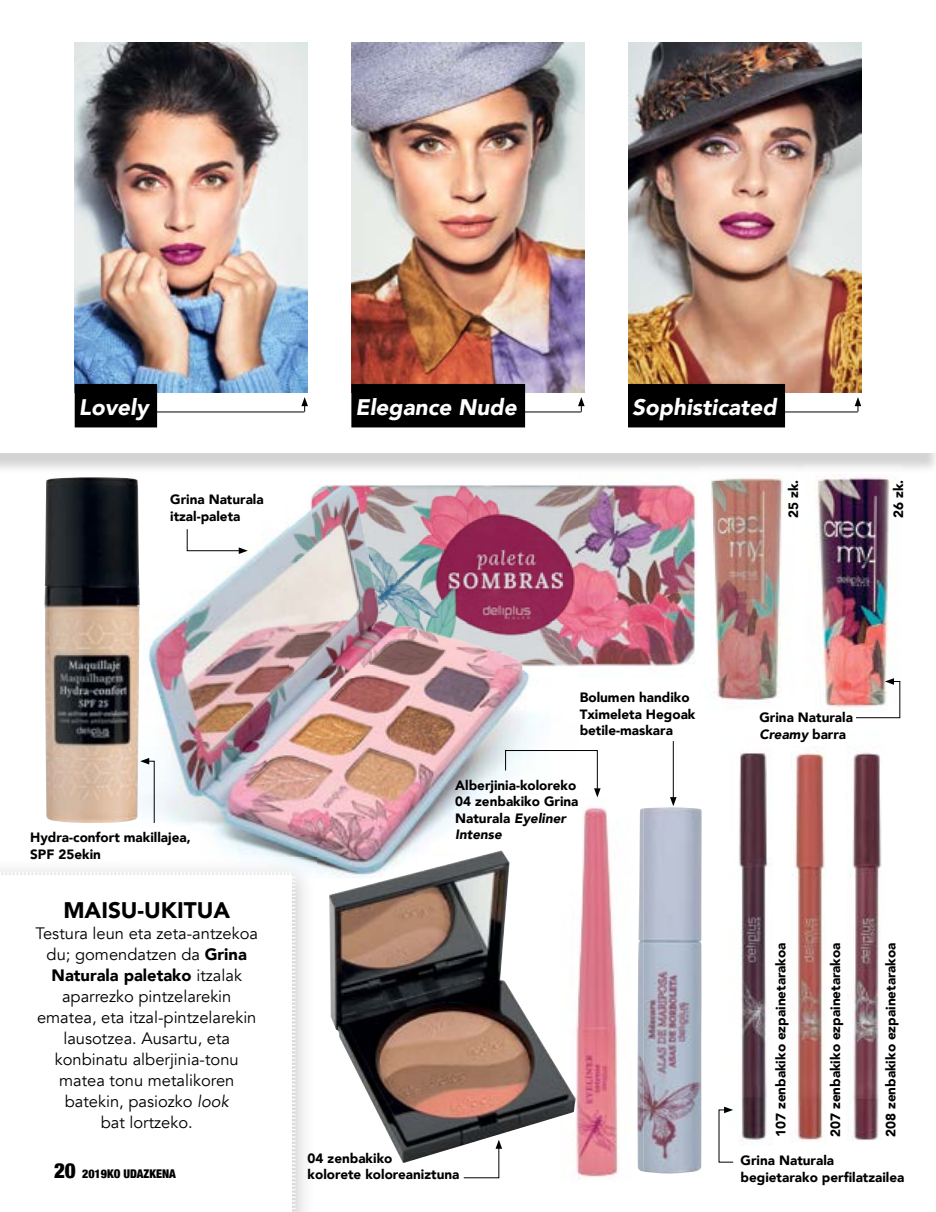
<style>
.page{position:relative;width:936px;height:1212px;background:#fff}
.page>*{position:absolute;margin:0;border:0;box-sizing:border-box;transform-origin:0 0}
.t1{font:italic 900 22.5px "Avenir";color:#fff}
.t2{font:900 22.5px "Avenir";color:#000}
.t3{font:16.5px/21px "Avenir";color:#000;text-align:center}
.t4{font:900 13.5px/16.5px "Avenir";color:#000}
.t5{font:900 condensed 12px "Helvetica Neue";color:#000}
.s1{font-weight:900}
.s2{font-style:italic}
.s3{font-size:21px}
</style>
<div class="page">
<img style="left:739px;top:752px;width:33px;height:393px">
<img style="left:795px;top:748px;width:30px;height:393px">
<img style="left:850px;top:752px;width:32px;height:388px">
<img style="left:577px;top:484px;width:120px;height:183px">
<hr style="left:150px;top:412px;width:154px;height:1px;background:#000">
<svg style="left:301px;top:397px;width:7px;height:15px"></svg>
<hr style="left:426px;top:412px;width:155px;height:1px;background:#000">
<svg style="left:578px;top:397px;width:6px;height:15px"></svg>
<hr style="left:703px;top:412px;width:154px;height:1px;background:#000">
<svg style="left:854px;top:397px;width:7px;height:15px"></svg>
<img style="left:148px;top:485px;width:429px;height:390px">
<img style="left:120px;top:858px;width:197px;height:20px">
<svg style="left:0;top:870px;width:297px;height:342px"></svg>
<img style="left:643px;top:807px;width:58px;height:366px">
<img style="left:575px;top:797px;width:68px;height:382px">
<img style="left:560px;top:797px;width:17px;height:81px">
<img style="left:637px;top:808px;width:6px;height:363px">
<img style="left:699px;top:468px;width:98px;height:234px">
<img style="left:804px;top:465px;width:97px;height:250px">
<img style="left:75px;top:43px;width:233px;height:349px">
<img style="left:351px;top:43px;width:233px;height:349px">
<img style="left:628px;top:43px;width:233px;height:349px">
<div style="left:75px;top:384px;width:82px;height:43px;background:#000"></div>
<div style="left:351px;top:384px;width:174px;height:43px;background:#000"></div>
<div style="left:628px;top:384px;width:157px;height:43px;background:#000"></div>
<img style="left:44px;top:477px;width:96px;height:346px">
<img style="left:329px;top:850px;width:246px;height:313px">
<svg style="left:187px;top:529px;width:61px;height:25px"></svg>
<svg style="left:140px;top:758px;width:15px;height:65px"></svg>
<svg style="left:505px;top:750px;width:95px;height:47px"></svg>
<hr style="left:673px;top:741px;width:1px;height:58px;background:#000">
<svg style="left:670px;top:797px;width:6px;height:9px"></svg>
<svg style="left:463px;top:1140px;width:39px;height:38px"></svg>
<svg style="left:855px;top:678px;width:45px;height:40px"></svg>
<svg style="left:718px;top:1106px;width:15px;height:56px"></svg>
<h1 class="t1" style="left:79px;top:388px;width:71px">Lovely</h1>
<h1 class="t1" style="left:355px;top:388px;width:162px">Elegance Nude</h1>
<h1 class="t1" style="left:632px;top:388px;width:146px">Sophisticated</h1>
<p class="t4" style="left:170px;top:491px;width:95px">Grina Naturala itzal-paleta</p>
<p class="t4" style="left:784px;top:518px;width:40px;rotate:-90deg">25 zk.</p>
<p class="t4" style="left:889px;top:518px;width:40px;rotate:-90deg">26 zk.</p>
<p class="t4" style="left:30px;top:829px;width:162px">Hydra-confort makillajea,<br>SPF 25ekin</p>
<h1 class="t2" style="left:63px;top:890px;width:168px">MAISU-UKITUA</h1>
<p class="t3" style="left:35px;top:923px;width:224px">Testura leun eta zeta-antzekoa du; gomendatzen da <span class="s1">Grina<br>Naturala paletako</span> itzalak aparrezko pintzelarekin ematea, eta itzal-pintzelarekin lausotzea. Ausartu, eta konbinatu alberjinia-tonu matea tonu metalikoren batekin, pasiozko <span class="s2">look<br></span>bat lortzeko.</p>
<p class="t5" style="left:54px;top:1164px;width:123px"><span class="s3">20</span> 2019KO UDAZKENA</p>
<p class="t4" style="left:579px;top:689px;width:117px">Bolumen handiko<br>Tximeleta Hegoak betile-maskara</p>
<p class="t4" style="left:455px;top:776px;width:125px">Alberjinia-koloreko<br>04 zenbakiko Grina<br>Naturala <span class="s2">Eyeliner<br>Intense</span></p>
<p class="t4" style="left:307px;top:1149px;width:153px">04 zenbakiko<br>kolorete koloreaniztuna</p>
<p class="t4" style="left:759px;top:709px;width:95px">Grina Naturala<br><span class="s2">Creamy</span> barra</p>
<p class="t4" style="left:772px;top:1137px;width:196px;rotate:-90deg">107 zenbakiko ezpainetarakoa</p>
<p class="t4" style="left:882px;top:1137px;width:196px;rotate:-90deg">208 zenbakiko ezpainetarakoa</p>
<p class="t4" style="left:826px;top:1137px;width:196px;rotate:-90deg">207 zenbakiko ezpainetarakoa</p>
<p class="t4" style="left:740px;top:1152px;width:165px">Grina Naturala begietarako perfilatzailea</p>
</div>
